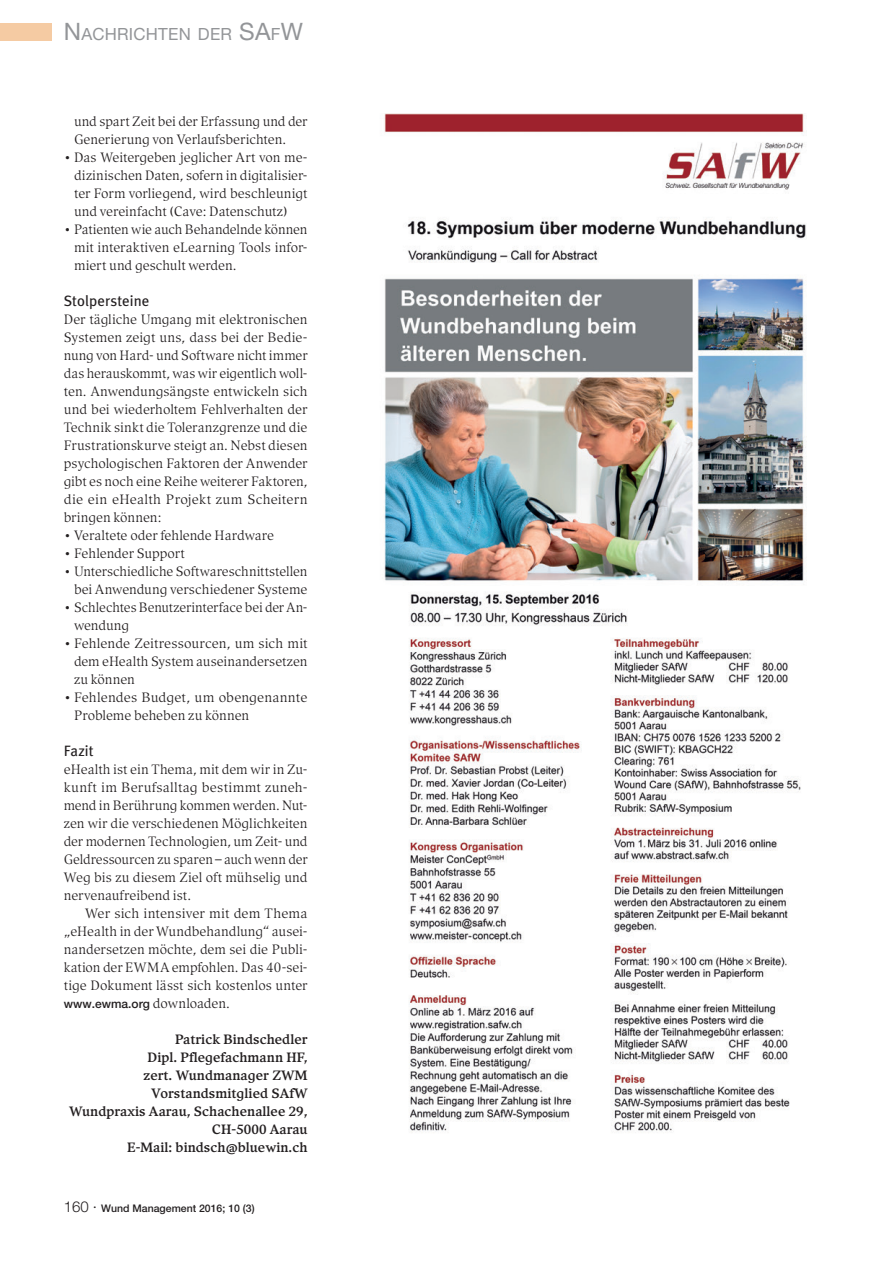
<style>
.page{position:relative;width:893px;height:1263px;background:#fff}
.page>*{position:absolute;margin:0;border:0;box-sizing:border-box;transform-origin:0 0}
.t1{font:16.8px "Helvetica Neue";letter-spacing:.015em;color:#939598}
.t2{font:15px "Meta Plus";color:#231f20}
.t3{font:13.5px/18px "Compatil Exquisit LT";letter-spacing:-.005em;color:#231f20;text-align:justify}
.t4{font:700 13.5px/18px "Compatil Exquisit LT";letter-spacing:.005em;color:#231f20;text-align:right}
.t5{font:500 12px "Helvetica Neue";color:#231f20}
.t6{font:500 10.5px "Helvetica Neue";color:#231f20}
.s1{font-size:24px}
.s2{font-family:"Compatil Exquisit LT";font-weight:400;font-size:13.5px}
.s3{font-weight:300;font-size:15px}
</style>
<div class="page">
<div style="left:0;top:23px;width:51px;height:17px;background:#f5cba3"></div>
<img style="left:384px;top:113px;width:423px;height:1019px">
<p class="t1" style="left:64px;top:24px;width:241px"><span class="s1">N</span>ACHRICHTEN DER <span class="s1">SA</span>F<span class="s1">W</span></p>
<p class="t3" style="left:74px;top:112px;width:235px">und spart Zeit bei der Erfassung und der<br>Generierung von Verlaufsberichten.</p>
<p class="t3" style="left:74px;top:148px;width:235px;text-indent:-10px">• Das Weitergeben jeglicher Art von me&shy;dizinischen Daten, sofern in digitalisier&shy;ter Form vorliegend, wird beschleunigt und vereinfacht (Cave: Datenschutz)</p>
<p class="t3" style="left:74px;top:220px;width:235px;text-indent:-10px">• Patienten wie auch Behandelnde können mit interaktiven eLearning Tools infor&shy;miert und geschult werden.</p>
<p class="t2" style="left:64px;top:292px;width:87px">Stolpersteine</p>
<p class="t3" style="left:64px;top:310px;width:245px">Der tägliche Umgang mit elektronischen Systemen zeigt uns, dass bei der Bedie&shy;nung von Hard- und Software nicht immer das herauskommt, was wir eigentlich woll&shy;ten. Anwendungsängste entwickeln sich und bei wiederholtem Fehlverhalten der Technik sinkt die Toleranzgrenze und die Frustrationskurve steigt an. Nebst diesen psychologischen Faktoren der Anwender gibt es noch eine Reihe weiterer Faktoren, die ein eHealth Projekt zum Scheitern bringen können:</p>
<p class="t3" style="left:64px;top:526px;width:212px">• Veraltete oder fehlende Hardware</p>
<p class="t3" style="left:64px;top:544px;width:123px">• Fehlender Support</p>
<p class="t3" style="left:64px;top:562px;width:245px;text-align:right">• Unterschiedliche Softwareschnittstellen bei Anwendung verschiedener Systeme</p>
<p class="t3" style="left:74px;top:598px;width:235px;text-indent:-10px">• Schlechtes Benutzerinterface bei der An&shy;wendung</p>
<p class="t3" style="left:74px;top:634px;width:235px;text-indent:-10px">• Fehlende Zeitressourcen, um sich mit dem eHealth System auseinandersetzen zu können</p>
<p class="t3" style="left:74px;top:688px;width:235px;text-indent:-10px">• Fehlendes Budget, um obengenannte<br>Probleme beheben zu können</p>
<p class="t2" style="left:64px;top:742px;width:31px">Fazit</p>
<p class="t3" style="left:64px;top:760px;width:245px">eHealth ist ein Thema, mit dem wir in Zu&shy;kunft im Berufsalltag bestimmt zuneh&shy;mend in Berührung kommen werden. Nut&shy;zen wir die verschiedenen Möglichkeiten der modernen Technologien, um Zeit- und Geldressourcen zu sparen – auch wenn der Weg bis zu diesem Ziel oft mühselig und nervenaufreibend ist.</p>
<p class="t3" style="left:64px;top:904px;width:245px;text-indent:21px">Wer sich intensiver mit dem Thema „eHealth in der Wundbehandlung“ ausei&shy;nandersetzen möchte, dem sei die Publi&shy;kation der EWMA empfohlen. Das 40-sei&shy;tige Dokument lässt sich kostenlos unter</p>
<p class="t5" style="left:64px;top:997px;width:168px">www.ewma.org <span class="s2">downloaden.</span></p>
<p class="t4" style="left:69px;top:1030px;width:240px">Patrick Bindschedler<br>Dipl. Pflegefachmann HF,<br>zert. Wundmanager ZWM<br>Vorstandsmitglied SAfW<br>Wundpraxis Aarau, Schachenallee 29,<br>CH-5000 Aarau<br>E-Mail: bindsch@bluewin.ch</p>
<p class="t6" style="left:64px;top:1201px;width:192px"><span class="s3">160 ·</span> Wund Management 2016; 10 (3)</p>
</div>
